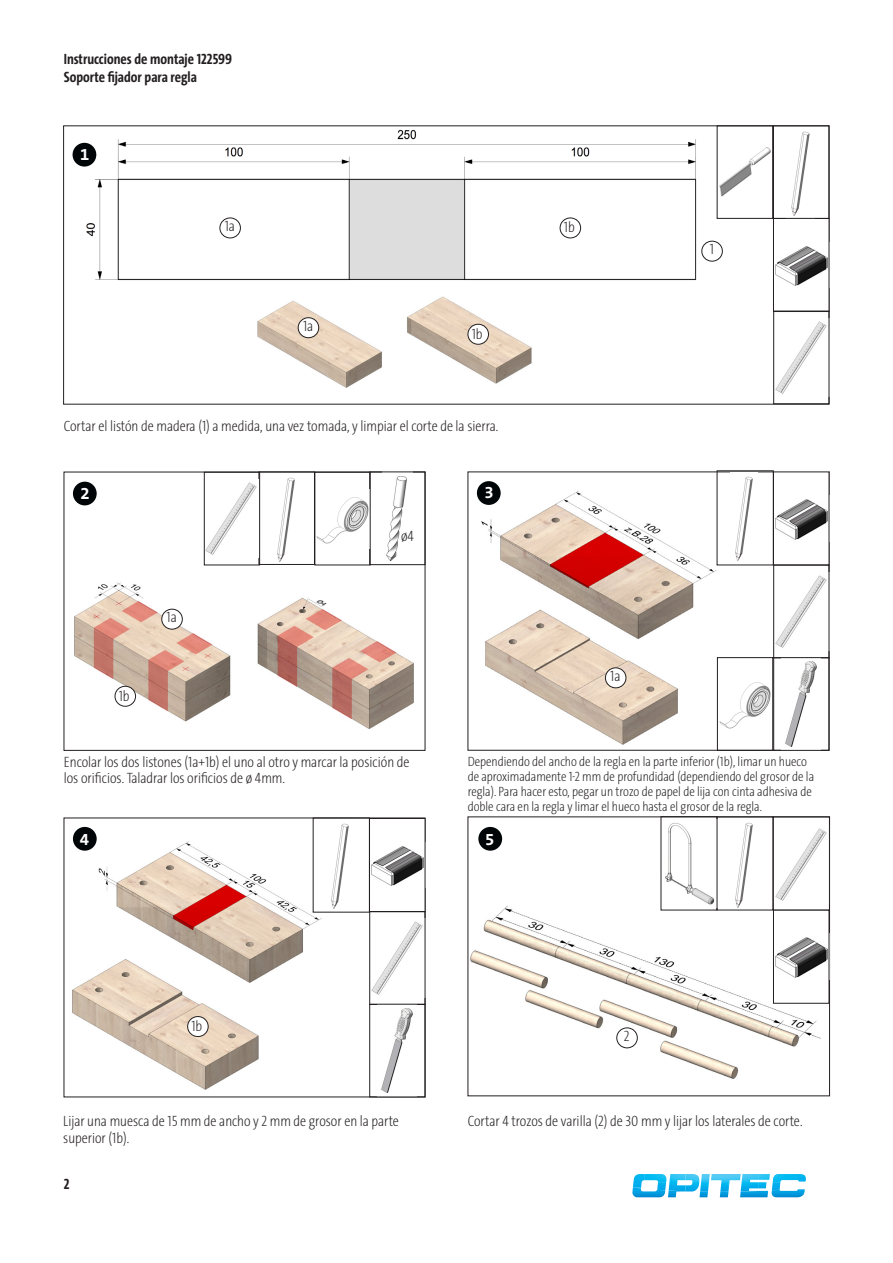
<style>
.page{position:relative;width:893px;height:1263px;background:#fff}
.page>*{position:absolute;margin:0;border:0;box-sizing:border-box;transform-origin:0 0}
.t1{font:700 16.8px "The Sans B W7";color:#fff}
.Anleitung-Info{font:200 15px/16.5px "The Sans Cd LF2";color:#231f20}
.Beschreibung_linksbü{font:700 15px "The Sans Cd LF7";color:#231f20}
.Anleitungstext-Inhal{font:200 15px "The Sans Cd LF2";color:#231f20}
.Anleitung-Info-2{font:200 13.5px/15px "The Sans Cd LF2";color:#231f20}
</style>
<div class="page">
<svg style="left:632px;top:1174px;width:174px;height:24px"></svg>
<img style="left:86px;top:128px;width:637px;height:153px">
<div style="left:72px;top:142px;width:25px;height:25px;background:#000507;border-radius:50%"></div>
<div style="left:71px;top:141px;width:27px;height:27px;border:2px solid #fff;border-radius:50%"></div>
<img style="left:72px;top:829px;width:261px;height:261px">
<div style="left:72px;top:826px;width:26px;height:25px;background:#000507;border-radius:50%"></div>
<div style="left:71px;top:825px;width:27px;height:27px;border:2px solid #fff;border-radius:50%"></div>
<img style="left:775px;top:246px;width:52px;height:40px">
<div style="left:773px;top:218px;width:56px;height:94px;border:1px solid #231f20"></div>
<div style="left:72px;top:481px;width:26px;height:25px;background:#000507;border-radius:50%"></div>
<div style="left:71px;top:480px;width:27px;height:27px;border:2px solid #fff;border-radius:50%"></div>
<img style="left:74px;top:582px;width:340px;height:147px">
<img style="left:791px;top:131px;width:19px;height:85px">
<div style="left:773px;top:126px;width:56px;height:93px;border:1px solid #231f20"></div>
<img style="left:775px;top:321px;width:52px;height:73px">
<div style="left:773px;top:311px;width:56px;height:93px;border:1px solid #231f20"></div>
<img style="left:481px;top:479px;width:247px;height:269px">
<div style="left:476px;top:480px;width:25px;height:26px;background:#000507;border-radius:50%"></div>
<div style="left:475px;top:479px;width:27px;height:28px;border:2px solid #fff;border-radius:50%"></div>
<img style="left:470px;top:888px;width:358px;height:191px">
<div style="left:478px;top:826px;width:25px;height:25px;background:#000507;border-radius:50%"></div>
<div style="left:477px;top:825px;width:27px;height:27px;border:2px solid #fff;border-radius:50%"></div>
<div style="left:702px;top:241px;width:20px;height:20px;background:#fff;border-radius:50%"></div>
<div style="left:702px;top:241px;width:20px;height:20px;border:1px solid #231f20;border-radius:50%"></div>
<img style="left:257px;top:296px;width:275px;height:92px">
<img style="left:719px;top:146px;width:52px;height:52px">
<div style="left:717px;top:126px;width:56px;height:93px;border:1px solid #231f20"></div>
<img style="left:386px;top:476px;width:21px;height:85px">
<div style="left:369px;top:472px;width:56px;height:93px;border:1px solid #231f20"></div>
<img style="left:317px;top:497px;width:51px;height:47px">
<div style="left:315px;top:472px;width:55px;height:93px;border:1px solid #231f20"></div>
<img style="left:277px;top:477px;width:18px;height:85px">
<div style="left:259px;top:472px;width:56px;height:93px;border:1px solid #231f20"></div>
<img style="left:206px;top:482px;width:51px;height:73px">
<div style="left:204px;top:472px;width:56px;height:93px;border:1px solid #231f20"></div>
<div style="left:220px;top:218px;width:20px;height:20px;background:#fff;border-radius:50%"></div>
<div style="left:220px;top:218px;width:21px;height:20px;border:1px solid #231f20;border-radius:50%"></div>
<div style="left:560px;top:218px;width:21px;height:20px;background:#fff;border-radius:50%"></div>
<div style="left:560px;top:218px;width:21px;height:20px;border:1px solid #231f20;border-radius:50%"></div>
<div style="left:298px;top:318px;width:21px;height:20px;background:#fff;border-radius:50%"></div>
<div style="left:298px;top:317px;width:21px;height:21px;border:1px solid #231f20;border-radius:50%"></div>
<div style="left:468px;top:324px;width:20px;height:20px;background:#fff;border-radius:50%"></div>
<div style="left:468px;top:324px;width:21px;height:20px;border:1px solid #231f20;border-radius:50%"></div>
<div style="left:162px;top:609px;width:20px;height:20px;background:#fff;border-radius:50%"></div>
<div style="left:162px;top:609px;width:20px;height:20px;border:1px solid #231f20;border-radius:50%"></div>
<div style="left:115px;top:686px;width:21px;height:20px;background:#fff;border-radius:50%"></div>
<div style="left:115px;top:686px;width:21px;height:20px;border:1px solid #231f20;border-radius:50%"></div>
<img style="left:775px;top:499px;width:52px;height:41px">
<div style="left:773px;top:472px;width:56px;height:93px;border:1px solid #231f20"></div>
<img style="left:775px;top:575px;width:52px;height:73px">
<div style="left:773px;top:565px;width:56px;height:93px;border:1px solid #231f20"></div>
<img style="left:785px;top:661px;width:32px;height:86px">
<div style="left:773px;top:657px;width:56px;height:93px;border:1px solid #231f20"></div>
<img style="left:371px;top:846px;width:52px;height:40px">
<img style="left:371px;top:921px;width:52px;height:74px">
<div style="left:369px;top:911px;width:56px;height:94px;border:1px solid #231f20"></div>
<img style="left:381px;top:1008px;width:32px;height:85px">
<div style="left:369px;top:1004px;width:56px;height:93px;border:1px solid #231f20"></div>
<img style="left:735px;top:476px;width:18px;height:85px">
<div style="left:605px;top:668px;width:21px;height:20px;background:#fff;border-radius:50%"></div>
<div style="left:605px;top:668px;width:21px;height:20px;border:1px solid #231f20;border-radius:50%"></div>
<div style="left:188px;top:1016px;width:20px;height:20px;background:#fff;border-radius:50%"></div>
<div style="left:187px;top:1016px;width:21px;height:21px;border:1px solid #231f20;border-radius:50%"></div>
<img style="left:326px;top:823px;width:23px;height:87px">
<div style="left:313px;top:818px;width:57px;height:94px;border:1px solid #231f20"></div>
<img style="left:775px;top:828px;width:53px;height:75px">
<div style="left:773px;top:817px;width:57px;height:93px;border:1px solid #231f20"></div>
<img style="left:730px;top:822px;width:27px;height:86px">
<img style="left:663px;top:822px;width:52px;height:86px">
<div style="left:617px;top:1028px;width:20px;height:20px;background:#fff;border-radius:50%"></div>
<div style="left:617px;top:1028px;width:20px;height:20px;border:1px solid #231f20;border-radius:50%"></div>
<div style="left:773px;top:910px;width:56px;height:93px;background:#fff"></div>
<img style="left:775px;top:937px;width:52px;height:41px">
<div style="left:773px;top:910px;width:56px;height:93px;border:1px solid #231f20"></div>
<img style="left:719px;top:674px;width:52px;height:59px">
<div style="left:717px;top:657px;width:56px;height:93px;border:1px solid #231f20"></div>
<p class="Beschreibung_linksbü" style="left:64px;top:49px;width:170px">Instrucciones de montaje 122599</p>
<p class="Beschreibung_linksbü" style="left:64px;top:67px;width:135px">Soporte fijador para regla</p>
<p class="t1" style="left:80px;top:144px;width:11px">1</p>
<p class="Anleitung-Info" style="left:225px;top:217px;width:12px">1a</p>
<p class="Anleitung-Info" style="left:564px;top:219px;width:12px">1b</p>
<p class="Anleitung-Info" style="left:303px;top:317px;width:12px">1a</p>
<p class="Anleitung-Info" style="left:472px;top:325px;width:12px">1b</p>
<p class="Anleitung-Info" style="left:64px;top:417px;width:436px">Cortar el listón de madera (1) a medida, una vez tomada, y limpiar el corte de la sierra.</p>
<p class="t1" style="left:81px;top:482px;width:11px">2</p>
<p class="Anleitung-Info" style="left:119px;top:687px;width:12px">1b</p>
<p class="Anleitung-Info" style="left:167px;top:608px;width:12px">1a</p>
<p class="Anleitungstext-Inhal" style="left:401px;top:527px;width:14px">ø4</p>
<p class="t1" style="left:485px;top:482px;width:11px">3</p>
<p class="Anleitung-Info" style="left:610px;top:667px;width:12px">1a</p>
<p class="Anleitung-Info" style="left:710px;top:240px;width:6px">1</p>
<p class="Anleitung-Info" style="left:64px;top:753px;width:347px">Encolar los dos listones (1a+1b) el uno al otro y marcar la posición de los orificios. Taladrar los orificios de ø 4mm.</p>
<p class="Anleitung-Info-2" style="left:468px;top:753px;width:348px">Dependiendo del ancho de la regla en la parte inferior (1b), limar un hueco de aproximadamente 1-2 mm de profundidad (dependiendo del grosor de la regla). Para hacer esto, pegar un trozo de papel de lija con cinta adhesiva de doble cara en la regla y limar el hueco hasta el grosor de la regla.</p>
<p class="t1" style="left:80px;top:828px;width:11px">4</p>
<p class="t1" style="left:485px;top:828px;width:11px">5</p>
<p class="Anleitung-Info" style="left:191px;top:1017px;width:12px">1b</p>
<p class="Anleitung-Info" style="left:63px;top:1113px;width:337px">Lijar una muesca de 15 mm de ancho y 2 mm de grosor en la parte superior (1b).</p>
<p class="Beschreibung_linksbü" style="left:64px;top:1174px;width:7px">2</p>
<p class="Anleitung-Info" style="left:624px;top:1027px;width:7px">2</p>
<p class="Anleitung-Info" style="left:468px;top:1113px;width:336px">Cortar 4 trozos de varilla (2) de 30 mm y lijar los laterales de corte.</p>
</div>
